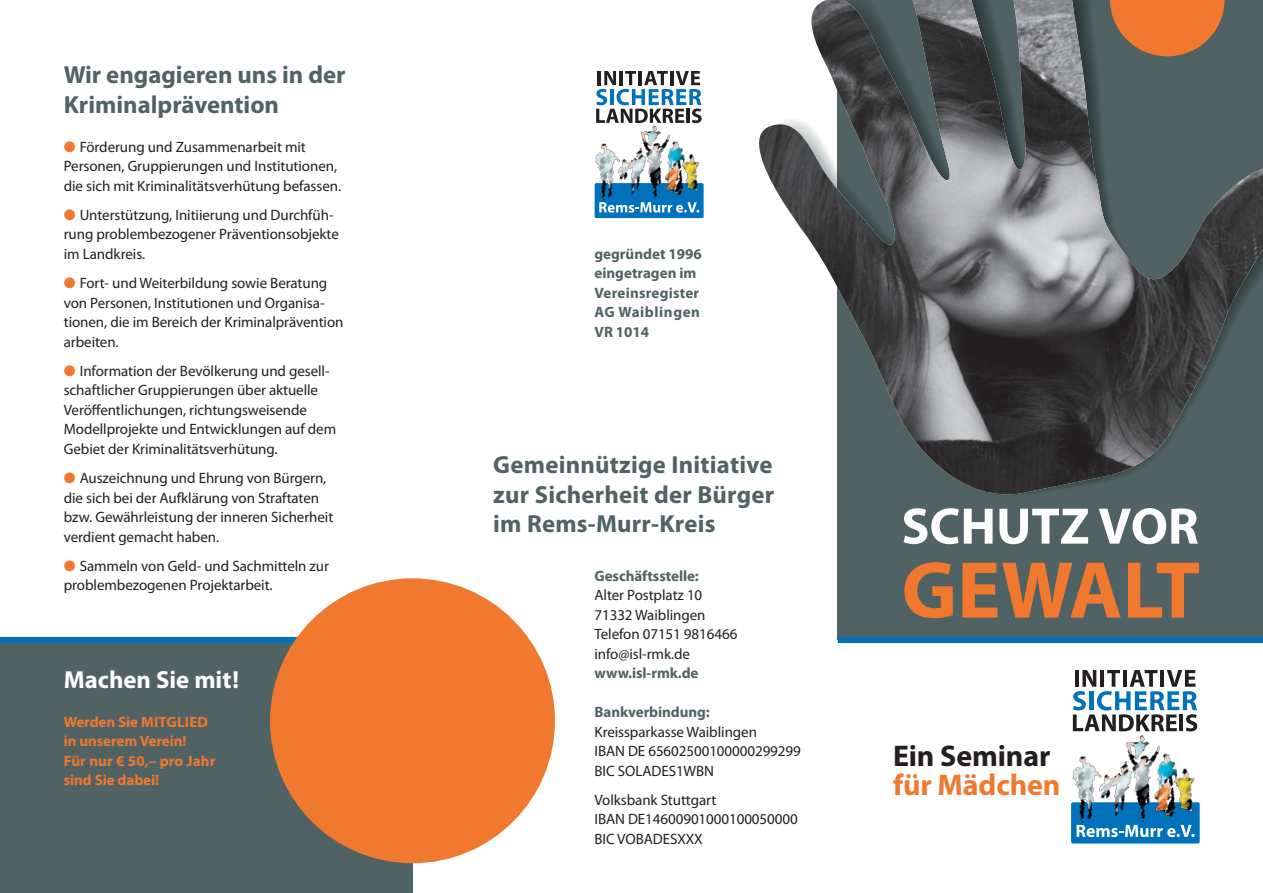
<style>
.page{position:relative;width:1263px;height:893px;background:#fff}
.page>*{position:absolute;margin:0;border:0;box-sizing:border-box;transform-origin:0 0}
.t1{font:700 81.45px "Myriad Pro";color:#f0782f}
.t2{font:700 51.75px "Myriad Pro";color:#fff}
.t3{font:700 30px "Myriad Pro";letter-spacing:-.005em;color:#231f20}
.t4{font:700 30px "Myriad Pro";letter-spacing:-.005em;color:#f0782f}
.t5{font:700 24.75px/29.2px "Myriad Pro";color:#506263}
.t6{font:700 24.75px "Myriad Pro";color:#fff}
.t7{font:15px/19.5px "Myriad Pro";letter-spacing:-.005em;color:#231f20}
.t8{font:700 15px/19.5px "Myriad Pro";color:#506263}
.t9{font:700 15px/19.5px "Myriad Pro";letter-spacing:-.005em;color:#f0782f}
.s1{color:#f0782f}
</style>
<div class="page">
<div style="left:0;top:640px;width:412px;height:253px;background:#506263"></div>
<div style="left:0;top:637px;width:412px;height:6px;background:#0072bc"></div>
<div style="left:838px;top:0;width:425px;height:639px;background:#506263"></div>
<img style="left:759px;top:0;width:504px;height:506px">
<svg style="left:1110px;top:0;width:115px;height:56px"></svg>
<div style="left:270px;top:578px;width:285px;height:285px;background:#f0782f;border-radius:50%"></div>
<div style="left:838px;top:637px;width:425px;height:6px;background:#0072bc"></div>
<div style="left:1071px;top:802px;width:129px;height:41px;background:#0072bc;border-radius:2px"></div>
<img style="left:1071px;top:731px;width:129px;height:94px">
<svg style="left:1073px;top:670px;width:124px;height:61px"></svg>
<svg style="left:1076px;top:825px;width:118px;height:12px"></svg>
<div style="left:595px;top:183px;width:109px;height:35px;background:#0072bc;border-radius:2px"></div>
<img style="left:595px;top:123px;width:109px;height:79px">
<svg style="left:596px;top:71px;width:106px;height:52px"></svg>
<svg style="left:599px;top:202px;width:100px;height:11px"></svg>
<h3 class="t5" style="left:64px;top:60px;width:283px">Wir engagieren uns in der<br>Kriminalprävention</h3>
<p class="t7" style="left:64px;top:137px;width:279px"><span class="s1">●</span> Förderung und Zusammenarbeit mit<br>Personen, Gruppierungen und Institutionen, die sich mit Kriminalitätsverhütung befassen.</p>
<p class="t7" style="left:64px;top:205px;width:277px"><span class="s1">●</span> Unterstützung, Initiierung und Durchfüh&shy;rung problembezogener Präventionsobjekte im Landkreis.</p>
<p class="t7" style="left:64px;top:273px;width:281px"><span class="s1">●</span> Fort- und Weiterbildung sowie Beratung von Personen, Institutionen und Organisa&shy;tionen, die im Bereich der Kriminalprävention arbeiten.</p>
<p class="t7" style="left:64px;top:361px;width:274px"><span class="s1">●</span> Information der Bevölkerung und gesell&shy;schaftlicher Gruppierungen über aktuelle Veröffentlichungen, richtungsweisende Modellprojekte und Entwicklungen auf dem Gebiet der Kriminalitätsverhütung.</p>
<p class="t7" style="left:64px;top:468px;width:271px"><span class="s1">●</span> Auszeichnung und Ehrung von Bürgern, die sich bei der Aufklärung von Straftaten bzw. Gewährleistung der inneren Sicherheit verdient gemacht haben.</p>
<p class="t7" style="left:64px;top:556px;width:267px"><span class="s1">●</span> Sammeln von Geld- und Sachmitteln zur problembezogenen Projektarbeit.</p>
<h3 class="t6" style="left:64px;top:663px;width:177px">Machen Sie mit!</h3>
<p class="t9" style="left:64px;top:711px;width:153px">Werden Sie MITGLIED in unserem Verein!<br>Für nur € 50,– pro Jahr sind Sie dabei!</p>
<p class="t8" style="left:594px;top:243px;width:109px">gegründet 1996 eingetragen im<br>Vereinsregister<br>AG Waiblingen<br>VR 1014</p>
<h3 class="t5" style="left:493px;top:450px;width:282px;text-align:justify">Gemeinnützige Initiative zur Sicherheit der Bürger im Rems-Murr-Kreis</h3>
<p class="t8" style="left:594px;top:565px;width:106px">Geschäftsstelle:</p>
<p class="t7" style="left:594px;top:585px;width:144px">Alter Postplatz 10<br>71332 Waiblingen<br>Telefon 07151 9816466 info@isl-rmk.de</p>
<p class="t8" style="left:594px;top:663px;width:106px">www.isl-rmk.de</p>
<p class="t8" style="left:594px;top:702px;width:117px">Bankverbindung:</p>
<p class="t7" style="left:594px;top:722px;width:208px">Kreissparkasse Waiblingen<br>IBAN DE 65602500100000299299<br>BIC SOLADES1WBN</p>
<p class="t7" style="left:594px;top:790px;width:205px">Volksbank Stuttgart<br>IBAN DE14600901000100050000<br>BIC VOBADESXXX</p>
<h2 class="t2" style="left:901px;top:492px;width:299px">SCHUTZ VOR</h2>
<h1 class="t1" style="left:901px;top:537px;width:300px">GEWALT</h1>
<h3 class="t3" style="left:893px;top:736px;width:159px">Ein Seminar</h3>
<h3 class="t4" style="left:893px;top:765px;width:169px">für Mädchen</h3>
</div>
